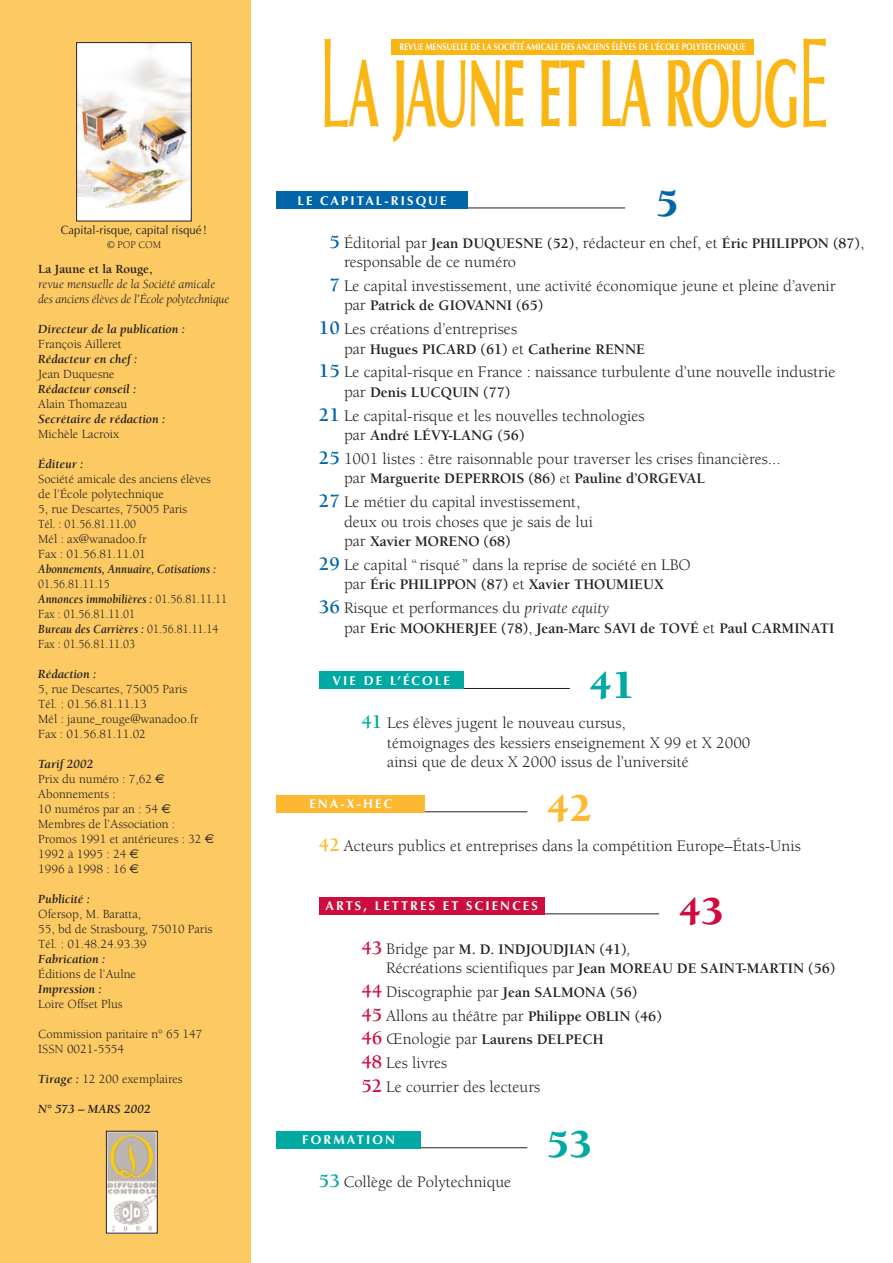
<style>
.page{position:relative;width:893px;height:1263px;background:#fff}
.page>*{position:absolute;margin:0;border:0;box-sizing:border-box;transform-origin:0 0}
.t1{font:700 96.3px "Optima";letter-spacing:-.045em;color:#f9b614;scale:.49 1}
.t2{font:900 40.5px "Berkeley";color:#00a9a2}
.t3{font:900 40.5px "Berkeley";color:#cd0d40}
.t4{font:900 40.5px "Berkeley";color:#fdb931}
.t5{font:900 40.5px "Berkeley";color:#0065a9}
.t6{font:16.5px/23.7px "Berkeley";color:#231f20}
.t7{font:700 15px/19.5px "Berkeley";color:#231f20}
.t8{font:12.75px/15px "Berkeley";color:#231f20}
.t9{font:italic 700 12.75px "Berkeley";color:#231f20}
.t10{font:12.75px/15px "Berkeley";color:#231f20;scale:.9 1}
.t11{font:italic 12.75px/15px "Berkeley";letter-spacing:-.015em;color:#231f20}
.t12{font:700 12.75px "Optima";letter-spacing:.165em;color:#fff}
.t13{font:italic 700 12.75px "Berkeley";color:#231f20;scale:.9 1}
.t14{font:700 12.75px "Berkeley";color:#231f20}
.t15{font:12px "Optima";color:#231f20;scale:.95 1}
.t16{font:10.5px "Berkeley";color:#231f20}
.t17{font:700 9.75px "Optima";color:#fff;scale:.8 1}
.s1{font-weight:400;font-size:128.4px}
.s2{font-size:19.5px;color:#0065a9}
.s3{font-weight:400;font-size:16.5px}
.s4{font-weight:700;font-size:19.5px;color:#0065a9}
.s5{font-weight:400}
.s6{font-style:italic}
.s7{font-weight:700;font-style:italic}
.s8{font-family:"Euro Sans"}
.s9{font-weight:700;font-size:19.5px;color:#00a9a2}
.s10{font-weight:700;font-size:19.5px;color:#fdb931}
.s11{font-size:19.5px;color:#cd0d40}
.s12{font-weight:400;font-style:italic}
.s13{font-weight:700;font-size:19.5px;color:#cd0d40}
.s14{font-weight:700;font-size:15px}
</style>
<div class="page">
<hr style="left:319px;top:913px;width:340px;height:1px;background:#231f20">
<hr style="left:319px;top:688px;width:251px;height:1px;background:#231f20">
<div style="left:319px;top:672px;width:144px;height:17px;background:#00a9a2"></div>
<div style="left:391px;top:39px;width:363px;height:15px;background:#f9b614"></div>
<div style="left:0;top:0;width:251px;height:1263px;background:#fcc963"></div>
<img style="left:108px;top:1133px;width:47px;height:98px">
<div style="left:106px;top:1131px;width:51px;height:102px;border:1px solid #231f20"></div>
<div style="left:77px;top:43px;width:114px;height:178px;background:#fff"></div>
<img style="left:79px;top:45px;width:110px;height:162px">
<hr style="left:276px;top:208px;width:349px;height:1px;background:#231f20">
<div style="left:319px;top:897px;width:225px;height:17px;background:#cd0d40"></div>
<div style="left:276px;top:191px;width:192px;height:17px;background:#0065a9"></div>
<hr style="left:276px;top:811px;width:251px;height:1px;background:#231f20">
<div style="left:276px;top:795px;width:149px;height:17px;background:#fdb931"></div>
<hr style="left:276px;top:1147px;width:251px;height:1px;background:#231f20">
<div style="left:276px;top:1131px;width:145px;height:17px;background:#00a9a2"></div>
<h1 class="t1" style="left:319px;top:54px;width:1043px"><span class="s1">L</span>A JAUNE ET LA ROUG<span class="s1">E</span></h1>
<p class="t17" style="left:400px;top:43px;width:434px">REVUE MENSUELLE DE LA SOCIÉTÉ AMICALE DES ANCIENS ÉLÈVES DE L’ÉCOLE POLYTECHNIQUE</p>
<p class="t12" style="left:298px;top:195px;width:151px">LE CAPITAL-RISQUE</p>
<h2 class="t5" style="left:656px;top:187px;width:24px">5</h2>
<p class="t15" style="left:61px;top:225px;width:155px">Capital-risque, capital risqué !</p>
<p class="t16" style="left:107px;top:240px;width:56px">© POP COM</p>
<p class="t7" style="left:329px;top:234px;width:537px"><span class="s2">5</span> <span class="s3">Éditorial par</span> Jean DUQUESNE (52)<span class="s3">, rédacteur en chef, et</span> Éric PHILIPPON (87)<span class="s3">,</span></p>
<p class="t6" style="left:329px;top:251px;width:508px;text-indent:15px">responsable de ce numéro<br><span class="s4">7</span> Le capital investissement, une activité économique jeune et pleine d’avenir</p>
<p class="t7" style="left:344px;top:297px;width:201px"><span class="s3">par</span> Patrick de GIOVANNI (65)</p>
<p class="t6" style="left:319px;top:318px;width:200px"><span class="s4">10</span> Les créations d’entreprises</p>
<p class="t7" style="left:344px;top:340px;width:302px"><span class="s3">par</span> Hugues PICARD (61) <span class="s3">et</span> Catherine RENNE</p>
<p class="t6" style="left:319px;top:362px;width:518px"><span class="s4">15</span> Le capital-risque en France : naissance turbulente d’une nouvelle industrie</p>
<p class="t7" style="left:344px;top:384px;width:168px"><span class="s3">par</span> Denis LUCQUIN (77)</p>
<p class="t6" style="left:319px;top:405px;width:327px"><span class="s4">21</span> Le capital-risque et les nouvelles technologies</p>
<p class="t7" style="left:344px;top:427px;width:182px"><span class="s3">par</span> André LÉVY-LANG (56)</p>
<p class="t6" style="left:319px;top:448px;width:463px"><span class="s4">25</span> 1001 listes : être raisonnable pour traverser les crises financières...</p>
<p class="t7" style="left:344px;top:470px;width:363px"><span class="s3">par</span> Marguerite DEPERROIS (86) <span class="s5">et</span> Pauline d’ORGEVAL</p>
<p class="t6" style="left:344px;top:494px;width:250px;line-height:19.5px;text-indent:-25px"><span class="s4">27</span> Le métier du capital investissement, deux ou trois choses que je sais de lui</p>
<p class="t7" style="left:344px;top:533px;width:168px"><span class="s3">par</span> Xavier MORENO (68)</p>
<p class="t6" style="left:319px;top:554px;width:373px"><span class="s4">29</span> Le capital “ risqué ” dans la reprise de société en LBO</p>
<p class="t7" style="left:344px;top:576px;width:321px"><span class="s3">par</span> Éric PHILIPPON (87) <span class="s3">et</span> Xavier THOUMIEUX</p>
<p class="t6" style="left:319px;top:597px;width:292px"><span class="s4">36</span> Risque et performances du <span class="s6">private equity</span></p>
<p class="t7" style="left:344px;top:619px;width:492px"><span class="s3">par</span> Eric MOOKHERJEE (78)<span class="s5">,</span> Jean-Marc SAVI de TOVÉ <span class="s3">et</span> Paul CARMINATI</p>
<p class="t14" style="left:38px;top:264px;width:116px">La Jaune et la Rouge,</p>
<p class="t11" style="left:38px;top:277px;width:193px">revue mensuelle de la Société amicale des anciens élèves de l’École polytechnique</p>
<p class="t9" style="left:38px;top:324px;width:148px">Directeur de la publication :</p>
<p class="t8" style="left:38px;top:337px;width:85px">François Ailleret</p>
<p class="t9" style="left:38px;top:354px;width:101px">Rédacteur en chef :</p>
<p class="t8" style="left:38px;top:367px;width:78px">Jean Duquesne</p>
<p class="t9" style="left:38px;top:384px;width:100px">Rédacteur conseil :</p>
<p class="t8" style="left:38px;top:397px;width:91px">Alain Thomazeau</p>
<p class="t9" style="left:38px;top:414px;width:129px">Secrétaire de rédaction :</p>
<p class="t8" style="left:38px;top:427px;width:82px">Michèle Lacroix</p>
<p class="t9" style="left:38px;top:459px;width:47px">Éditeur :</p>
<p class="t8" style="left:38px;top:472px;width:174px">Société amicale des anciens élèves de l’École polytechnique<br>5, rue Descartes, 75005 Paris<br>Tél. : 01.56.81.11.00<br>Mél : ax@wanadoo.fr<br>Fax : 01.56.81.11.01</p>
<p class="t13" style="left:38px;top:564px;width:199px">Abonnements, Annuaire, Cotisations :</p>
<p class="t10" style="left:38px;top:577px;width:211px">01.56.81.11.15<br><span class="s7">Annonces immobilières :</span> 01.56.81.11.11<br>Fax : 01.56.81.11.01<br><span class="s7">Bureau des Carrières :</span> 01.56.81.11.14<br>Fax : 01.56.81.11.03</p>
<p class="t9" style="left:38px;top:669px;width:60px">Rédaction :</p>
<p class="t8" style="left:38px;top:682px;width:161px">5, rue Descartes, 75005 Paris<br>Tél. : 01.56.81.11.13<br>Mél : jaune_rouge@wanadoo.fr<br>Fax : 01.56.81.11.02</p>
<p class="t8" style="left:38px;top:757px;width:178px"><span class="s7">Tarif 2002<br></span>Prix du numéro : 7,62 <span class="s8">€<br></span>Abonnements :<br>10 numéros par an : 54 <span class="s8">€<br></span>Membres de l’Association :<br>Promos 1991 et antérieures : 32 <span class="s8">€<br></span>1992 à 1995 : 24 <span class="s8">€<br></span>1996 à 1998 : 16 <span class="s8">€</span></p>
<p class="t9" style="left:38px;top:894px;width:53px">Publicité :</p>
<p class="t8" style="left:38px;top:907px;width:176px">Ofersop, M. Baratta,<br>55, bd de Strasbourg, 75010 Paris<br>Tél. : 01.48.24.93.39</p>
<p class="t9" style="left:38px;top:954px;width:69px">Fabrication :</p>
<p class="t8" style="left:38px;top:967px;width:99px">Éditions de l’Aulne</p>
<p class="t9" style="left:38px;top:984px;width:65px">Impression :</p>
<p class="t8" style="left:38px;top:997px;width:86px">Loire Offset Plus</p>
<p class="t8" style="left:38px;top:1027px;width:166px">Commission paritaire n° 65 147<br>ISSN 0021-5554</p>
<p class="t8" style="left:38px;top:1072px;width:146px"><span class="s7">Tirage :</span> 12 200 exemplaires</p>
<p class="t9" style="left:38px;top:1104px;width:114px">N° 573 – MARS 2002</p>
<p class="t12" style="left:333px;top:675px;width:119px">VIE DE L’ÉCOLE</p>
<h2 class="t2" style="left:590px;top:670px;width:47px">41</h2>
<p class="t6" style="left:387px;top:715px;width:365px;line-height:19.5px;text-indent:-26px"><span class="s9">41</span> Les élèves jugent le nouveau cursus,<br>témoignages des kessiers enseignement X 99 et X 2000 ainsi que de deux X 2000 issus de l’université</p>
<h2 class="t4" style="left:547px;top:793px;width:47px">42</h2>
<p class="t6" style="left:319px;top:836px;width:483px"><span class="s10">42</span> Acteurs publics et entreprises dans la compétition Europe–États-Unis</p>
<p class="t12" style="left:309px;top:799px;width:84px">ENA-X-HEC</p>
<h2 class="t3" style="left:679px;top:895px;width:47px">43</h2>
<p class="t12" style="left:325px;top:901px;width:214px">ARTS, LETTRES ET SCIENCES</p>
<p class="t7" style="left:386px;top:940px;width:451px;text-indent:-25px"><span class="s11">43</span> <span class="s3">Bridge par</span> M. D. INDJOUDJIAN (41)<span class="s12">,<br></span><span class="s3">Récréations scientifiques par</span> Jean MOREAU DE SAINT-MARTIN (56)</p>
<p class="t6" style="left:361px;top:981px;width:302px"><span class="s13">44</span> Discographie par <span class="s14">Jean SALMONA (56)<br></span><span class="s13">45</span> Allons au théâtre par <span class="s14">Philippe OBLIN (46)</span></p>
<p class="t7" style="left:361px;top:1031px;width:244px"><span class="s11">46</span> <span class="s3">Œnologie par</span> Laurens DELPECH</p>
<p class="t6" style="left:361px;top:1052px;width:180px"><span class="s13">48</span> Les livres<br><span class="s13">52</span> Le courrier des lecteurs</p>
<p class="t12" style="left:302px;top:1135px;width:94px">FORMATION</p>
<p class="t6" style="left:319px;top:1172px;width:194px"><span class="s9">53</span> Collège de Polytechnique</p>
<h2 class="t2" style="left:547px;top:1129px;width:47px">53</h2>
</div>
